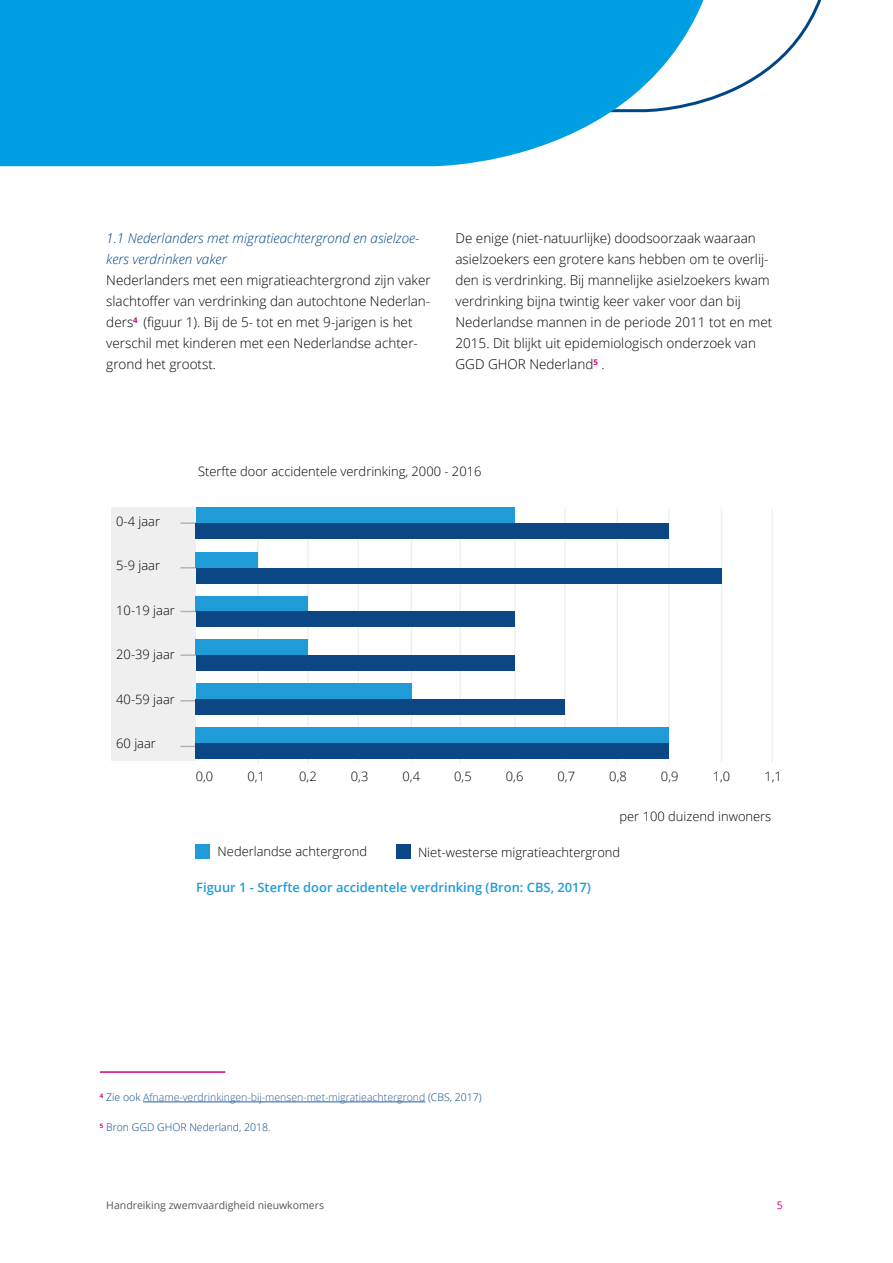
<style>
.page{position:relative;width:893px;height:1263px;background:#fff}
.page>*{position:absolute;margin:0;border:0;box-sizing:border-box;transform-origin:0 0}
.Brood{font:300 13.5px/21px "Open Sans";color:#000}
.Brood-2{font:italic 300 13.5px/21px "Open Sans";color:#004587}
.t1{font:300 12.9px "Open Sans";color:#000}
.t2{font:600 12.9px "Open Sans";color:#1f9cd8}
.Brood-3{font:300 10.5px "Open Sans";color:#275b9b}
.t3{font:10.5px "Open Sans";color:#575756}
.Brood-4{font:300 10.5px "Open Sans";color:#004587}
.t4{font:10.5px "Open Sans";color:#d4007f}
.s1{color:#004587}
</style>
<div class="page">
<div style="left:112px;top:507px;width:84px;height:254px;background:#efefef"></div>
<svg style="left:181px;top:522px;width:15px;height:2px"></svg>
<svg style="left:181px;top:567px;width:15px;height:1px"></svg>
<svg style="left:181px;top:611px;width:15px;height:1px"></svg>
<svg style="left:181px;top:654px;width:15px;height:2px"></svg>
<svg style="left:181px;top:700px;width:15px;height:1px"></svg>
<svg style="left:181px;top:746px;width:15px;height:1px"></svg>
<hr style="left:257px;top:509px;width:2px;height:254px;background:#efefef">
<hr style="left:307px;top:509px;width:2px;height:254px;background:#efefef">
<hr style="left:358px;top:509px;width:1px;height:254px;background:#efefef">
<hr style="left:411px;top:509px;width:1px;height:254px;background:#efefef">
<hr style="left:460px;top:509px;width:1px;height:254px;background:#efefef">
<hr style="left:514px;top:507px;width:1px;height:254px;background:#efefef">
<hr style="left:564px;top:507px;width:2px;height:254px;background:#efefef">
<hr style="left:616px;top:509px;width:2px;height:254px;background:#efefef">
<hr style="left:668px;top:509px;width:2px;height:254px;background:#efefef">
<hr style="left:721px;top:509px;width:1px;height:254px;background:#efefef">
<hr style="left:772px;top:509px;width:1px;height:254px;background:#efefef">
<div style="left:196px;top:507px;width:319px;height:16px;background:#1f9cd8"></div>
<div style="left:196px;top:523px;width:473px;height:16px;background:#0b4685"></div>
<div style="left:196px;top:552px;width:62px;height:16px;background:#1f9cd8"></div>
<div style="left:196px;top:568px;width:525px;height:15px;background:#0b4685"></div>
<div style="left:196px;top:596px;width:112px;height:15px;background:#1f9cd8"></div>
<div style="left:196px;top:611px;width:319px;height:16px;background:#0b4685"></div>
<div style="left:196px;top:639px;width:112px;height:16px;background:#1f9cd8"></div>
<div style="left:196px;top:655px;width:319px;height:16px;background:#0b4685"></div>
<div style="left:196px;top:684px;width:215px;height:15px;background:#1f9cd8"></div>
<div style="left:196px;top:699px;width:369px;height:16px;background:#0b4685"></div>
<div style="left:196px;top:728px;width:473px;height:15px;background:#1f9cd8"></div>
<div style="left:196px;top:743px;width:473px;height:16px;background:#0b4685"></div>
<div style="left:196px;top:845px;width:14px;height:14px;background:#1f9cd8"></div>
<div style="left:396px;top:845px;width:14px;height:14px;background:#0b4685"></div>
<svg style="left:726px;top:0;width:96px;height:95px"></svg>
<svg style="left:0;top:0;width:726px;height:166px;background:#20aae6"></svg>
<hr style="left:143px;top:1101px;width:282px;height:1px;background:#275b9b">
<hr style="left:100px;top:1071px;width:125px;height:2px;background:#d4007f">
<p class="Brood-2" style="left:106px;top:227px;width:315px">1.1 Nederlanders met migratieachtergrond en asielzoe&shy;kers verdrinken vaker</p>
<p class="Brood" style="left:106px;top:269px;width:326px">Nederlanders met een migratieachtergrond zijn vaker slachtoffer van verdrinking dan autochtone Nederlan&shy;ders<sup>4</sup> (figuur 1). Bij de 5- tot en met 9-jarigen is het verschil met kinderen met een Nederlandse achter&shy;grond het grootst.</p>
<p class="Brood" style="left:455px;top:227px;width:318px">De enige (niet-natuurlijke) doodsoorzaak waaraan asielzoekers een grotere kans hebben om te overlij&shy;den is verdrinking. Bij mannelijke asielzoekers kwam verdrinking bijna twintig keer vaker voor dan bij Nederlandse mannen in de periode 2011 tot en met 2015. Dit blijkt uit epidemiologisch onderzoek van GGD GHOR Nederland<sup>5</sup> .</p>
<p class="t1" style="left:116px;top:512px;width:45px">0-4 jaar</p>
<p class="t1" style="left:116px;top:557px;width:45px">5-9 jaar</p>
<p class="t1" style="left:116px;top:601px;width:60px">10-19 jaar</p>
<p class="t1" style="left:116px;top:646px;width:60px">20-39 jaar</p>
<p class="t1" style="left:116px;top:690px;width:60px">40-59 jaar</p>
<p class="t1" style="left:116px;top:734px;width:41px">60 jaar</p>
<p class="t1" style="left:198px;top:462px;width:285px">Sterfte door accidentele verdrinking, 2000 - 2016</p>
<p class="t1" style="left:196px;top:768px;width:19px">0,0</p>
<p class="t1" style="left:247px;top:768px;width:19px">0,1</p>
<p class="t1" style="left:299px;top:768px;width:19px">0,2</p>
<p class="t1" style="left:351px;top:768px;width:19px">0,3</p>
<p class="t1" style="left:403px;top:768px;width:19px">0,4</p>
<p class="t1" style="left:454px;top:768px;width:19px">0,5</p>
<p class="t1" style="left:506px;top:768px;width:19px">0,6</p>
<p class="t1" style="left:558px;top:768px;width:19px">0,7</p>
<p class="t1" style="left:609px;top:768px;width:19px">0,8</p>
<p class="t1" style="left:661px;top:768px;width:19px">0,9</p>
<p class="t1" style="left:713px;top:768px;width:19px">1,0</p>
<p class="t1" style="left:764px;top:768px;width:19px">1,1</p>
<p class="t1" style="left:619px;top:807px;width:153px">per 100 duizend inwoners</p>
<p class="t1" style="left:218px;top:843px;width:151px">Nederlandse achtergrond</p>
<p class="t1" style="left:418px;top:843px;width:204px">Niet-westerse migratieachtergrond</p>
<p class="t2" style="left:196px;top:879px;width:396px">Figuur 1 - Sterfte door accidentele verdrinking (Bron: CBS, 2017)</p>
<p class="Brood-3" style="left:100px;top:1090px;width:383px"><sup>4</sup> <span class="s1">Zie ook</span> Afname-verdrinkingen-bij-mensen-met-migratieachtergrond <span class="s1">(CBS, 2017)</span></p>
<p class="Brood-4" style="left:100px;top:1120px;width:172px"><sup>5</sup> Bron GGD GHOR Nederland, 2018.</p>
<p class="t3" style="left:106px;top:1198px;width:219px">Handreiking zwemvaardigheid nieuwkomers</p>
<p class="t4" style="left:777px;top:1198px;width:8px">5</p>
</div>
